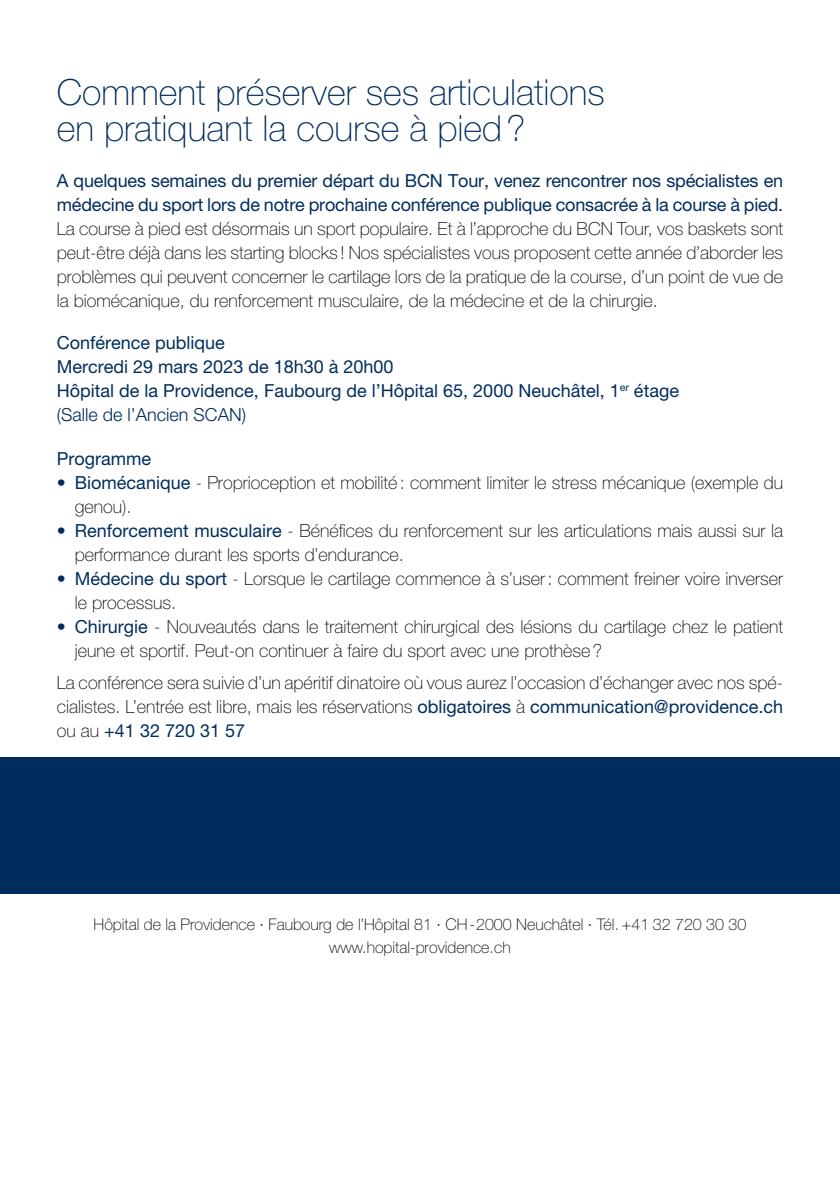
<style>
.page{position:relative;width:840px;height:1191px;background:#fff}
.page>*{position:absolute;margin:0;border:0;box-sizing:border-box;transform-origin:0 0}
.t1{font:100 36px/36px "Helvetica Neue LT Pro";color:#002d5e}
.t2{font:100 18px/24px "Helvetica Neue LT Pro";color:#000}
.t3{font:18px/24px "Helvetica Neue LT Pro";letter-spacing:-.01em;color:#002d5e}
.t4{font:100 16px/23px "Helvetica Neue LT Pro";color:#000;text-align:center}
.s1{font-weight:300}
.s2{font-weight:400;color:#002d5e}
</style>
<div class="page">
<div style="left:0;top:757px;width:839px;height:136px;background:#002d5e"></div>
<h1 class="t1" style="left:57px;top:74px;width:549px">Comment préserver ses articulations en pratiquant la course à pied?</h1>
<p class="t3" style="left:57px;top:168px;width:727px">A quelques semaines du premier départ du BCN Tour, venez rencontrer nos spécialistes en médecine du sport lors de notre prochaine conférence publique consacrée à la course à pied.</p>
<p class="t2" style="left:57px;top:217px;width:727px;text-align:justify">La course à pied est désormais un sport populaire. Et à l’approche du BCN Tour, vos baskets sont peut-être déjà dans les starting blocks ! Nos spécialistes vous proposent cette année d’aborder les problèmes qui peuvent concerner le cartilage lors de la pratique de la course, d’un point de vue de la biomécanique, du renforcement musculaire, de la médecine et de la chirurgie.</p>
<p class="t3" style="left:57px;top:330px;width:623px">Conférence publique<br>Mercredi 29 mars 2023 de 18h30 à 20h00<br>Hôpital de la Providence, Faubourg de l’Hôpital 65, 2000 Neuchâtel, 1<sup>er</sup> étage <span class="s1">(Salle de l’Ancien SCAN)</span></p>
<p class="t3" style="left:57px;top:446px;width:96px">Programme</p>
<p class="t2" style="left:75px;top:471px;width:709px;text-indent:-18px"><span class="s2">• Biomécanique</span> - Proprioception et mobilité: comment limiter le stress mécanique (exemple du genou).</p>
<p class="t2" style="left:75px;top:519px;width:709px;text-indent:-18px"><span class="s2">• Renforcement musculaire</span> - Bénéfices du renforcement sur les articulations mais aussi sur la performance durant les sports d’endurance.</p>
<p class="t2" style="left:75px;top:567px;width:709px;text-indent:-18px"><span class="s2">• Médecine du sport</span> - Lorsque le cartilage commence à s’user: comment freiner voire inverser le processus.</p>
<p class="t2" style="left:75px;top:615px;width:709px;text-indent:-18px"><span class="s2">• Chirurgie</span> - Nouveautés dans le traitement chirurgical des lésions du cartilage chez le patient jeune et sportif. Peut-on continuer à faire du sport avec une prothèse?</p>
<p class="t2" style="left:57px;top:671px;width:727px;text-align:justify">La conférence sera suivie d’un apéritif dinatoire où vous aurez l’occasion d’échanger avec nos spé&shy;cialistes. L’entrée est libre, mais les réservations <span class="s2">obligatoires</span> à <span class="s2">communication@providence.ch </span>ou au <span class="s2">+41 32 720 31 57</span></p>
<p class="t4" style="left:93px;top:912px;width:654px">Hôpital de la Providence · Faubourg de l’Hôpital 81 · CH-2000 Neuchâtel · Tél. +41 32 720 30 30 www.hopital-providence.ch</p>
</div>
